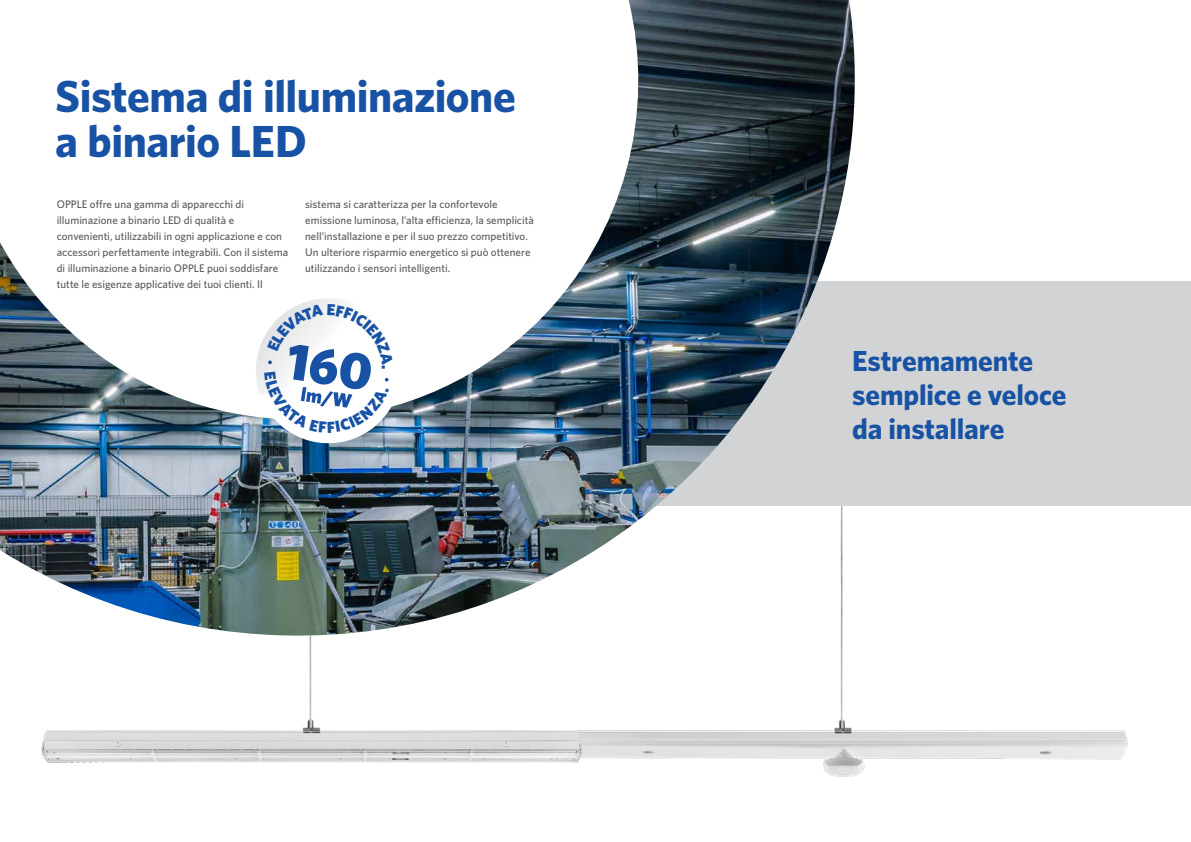
<style>
.page{position:relative;width:1191px;height:842px;background:#fff}
.page>*{position:absolute;margin:0;border:0;box-sizing:border-box;transform-origin:0 0}
.t1{font:700 45px/45px "Whitney";letter-spacing:-.01em;color:#1852a4}
.t2{font:700 29px/34px "Whitney";letter-spacing:-.005em;color:#1852a4}
.t3{font:500 11px/16px "Whitney";color:#58595b}
</style>
<div class="page">
<img style="left:41px;top:505px;width:1104px;height:272px">
<div style="left:648px;top:281px;width:543px;height:224px;background:#d1d3d4"></div>
<svg style="left:41px;top:505px;width:868px;height:185px"></svg>
<img style="left:0;top:0;width:855px;height:637px">
<img style="left:228px;top:271px;width:8px;height:180px">
<svg style="left:251px;top:293px;width:155px;height:155px"></svg>
<h1 class="t1" style="left:55px;top:73px;width:462px">Sistema di illuminazione a binario LED</h1>
<p class="t3" style="left:57px;top:196px;width:233px">OPPLE offre una gamma di apparecchi di illuminazione a binario LED di qualità e convenienti, utilizzabili in ogni applicazione e con accessori perfettamente integrabili. Con il sistema di illuminazione a binario OPPLE puoi soddisfare tutte le esigenze applicative dei tuoi clienti. Il</p>
<p class="t3" style="left:305px;top:196px;width:230px">sistema si caratterizza per la confortevole emissione luminosa, l’alta efficienza, la semplicità nell’installazione e per il suo prezzo competitivo.<br>Un ulteriore risparmio energetico si può ottenere utilizzando i sensori intelligenti.</p>
<h2 class="t2" style="left:852px;top:343px;width:216px">Estremamente semplice e veloce da installare</h2>
</div>
